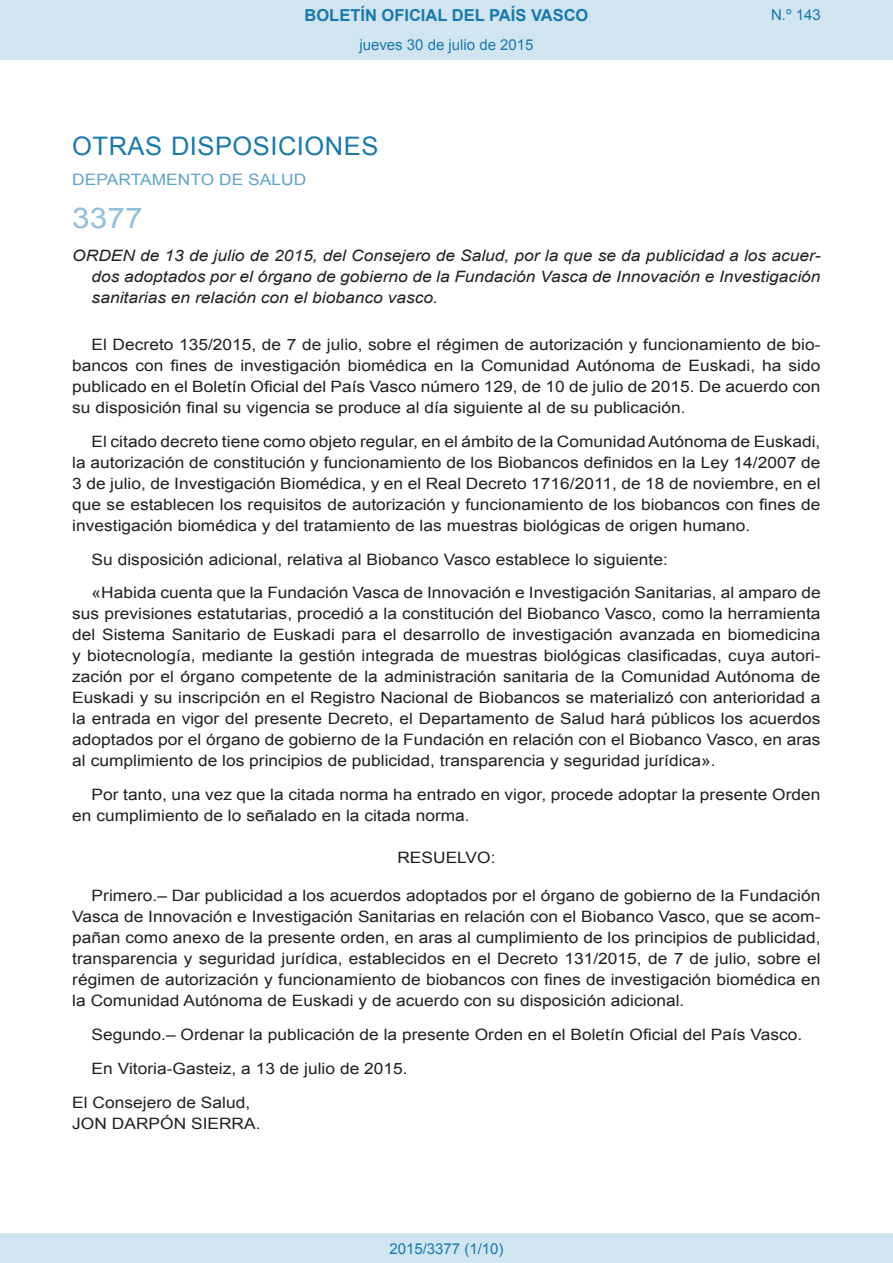
<style>
.page{position:relative;width:893px;height:1263px;background:#fff}
.page>*{position:absolute;margin:0;border:0;box-sizing:border-box;transform-origin:0 0}
.BOPVOrden{font:28.5px "Arial";color:#90c0db;scale:1.11 1}
.BOPVSeccion{font:25.5px "Arial";letter-spacing:.02em;color:#1879ad}
.t1{font:700 16.5px "Arial";color:#1879ad}
.BOPVDetalle{font:15.6px/21px "Arial";color:#231f20;text-align:justify;scale:1.11 1}
.BOPVTitulo{font:italic 15.6px/21px "Arial";color:#231f20;text-align:justify;scale:1.11 1}
.BOPVFirmaLugFec{font:15.6px "Arial";color:#231f20;scale:1.11 1}
.BOPVOrganismo{font:15.6px "Arial";letter-spacing:.005em;color:#5ea4ca;scale:1.11 1}
.BOPVFirmaPuesto{font:15.6px "Arial";color:#231f20;scale:1.11 1}
.BOPVFirmaNombre{font:15.6px "Arial";color:#231f20;scale:1.11 1}
.BOPVClave{font:15.6px "Arial";color:#231f20;scale:1.11 1}
.Paginacion_Centro{font:15px "Arial";color:#1879ad}
</style>
<div class="page">
<div style="left:0;top:0;width:893px;height:60px;background:#d0e5f0"></div>
<div style="left:0;top:1233px;width:893px;height:30px;background:#d0e5f0"></div>
<p class="t1" style="left:305px;top:4px;width:285px">BOLETÍN OFICIAL DEL PAÍS VASCO</p>
<p class="Paginacion_Centro" style="left:359px;top:35px;width:176px">jueves 30 de julio de 2015</p>
<p class="Paginacion_Centro" style="left:771px;top:5px;width:51px">N.º 143</p>
<p class="BOPVSeccion" style="left:72px;top:129px;width:308px">OTRAS DISPOSICIONES</p>
<p class="BOPVOrganismo" style="left:72px;top:169px;width:212px">DEPARTAMENTO DE SALUD</p>
<p class="BOPVOrden" style="left:72px;top:199px;width:65px">3377</p>
<p class="BOPVTitulo" style="left:92px;top:246px;width:658px;text-indent:-19px">ORDEN de 13 de julio de 2015, del Consejero de Salud, por la que se da publicidad a los acuer&shy;dos adoptados por el órgano de gobierno de la Fundación Vasca de Innovación e Investigación sanitarias en relación con el biobanco vasco.</p>
<p class="BOPVDetalle" style="left:72px;top:334px;width:676px;text-indent:19px">El Decreto 135/2015, de 7 de julio, sobre el régimen de autorización y funcionamiento de bio&shy;bancos con fines de investigación biomédica en la Comunidad Autónoma de Euskadi, ha sido publicado en el Boletín Oficial del País Vasco número 129, de 10 de julio de 2015. De acuerdo con su disposición final su vigencia se produce al día siguiente al de su publicación.</p>
<p class="BOPVDetalle" style="left:72px;top:431px;width:676px;text-indent:19px">El citado decreto tiene como objeto regular, en el ámbito de la Comunidad Autónoma de Euskadi, la autorización de constitución y funcionamiento de los Biobancos definidos en la Ley 14/2007 de 3 de julio, de Investigación Biomédica, y en el Real Decreto 1716/2011, de 18 de noviembre, en el que se establecen los requisitos de autorización y funcionamiento de los biobancos con fines de investigación biomédica y del tratamiento de las muestras biológicas de origen humano.</p>
<p class="BOPVDetalle" style="left:92px;top:549px;width:521px">Su disposición adicional, relativa al Biobanco Vasco establece lo siguiente:</p>
<p class="BOPVDetalle" style="left:72px;top:582px;width:676px;text-indent:19px">«Habida cuenta que la Fundación Vasca de Innovación e Investigación Sanitarias, al amparo de sus previsiones estatutarias, procedió a la constitución del Biobanco Vasco, como la herramienta del Sistema Sanitario de Euskadi para el desarrollo de investigación avanzada en biomedicina y biotecnología, mediante la gestión integrada de muestras biológicas clasificadas, cuya autori&shy;zación por el órgano competente de la administración sanitaria de la Comunidad Autónoma de Euskadi y su inscripción en el Registro Nacional de Biobancos se materializó con anterioridad a la entrada en vigor del presente Decreto, el Departamento de Salud hará públicos los acuerdos adoptados por el órgano de gobierno de la Fundación en relación con el Biobanco Vasco, en aras al cumplimiento de los principios de publicidad, transparencia y seguridad jurídica».</p>
<p class="BOPVDetalle" style="left:72px;top:784px;width:675px;text-indent:19px">Por tanto, una vez que la citada norma ha entrado en vigor, procede adoptar la presente Orden en cumplimiento de lo señalado en la citada norma.</p>
<p class="BOPVClave" style="left:397px;top:848px;width:90px">RESUELVO:</p>
<p class="BOPVDetalle" style="left:72px;top:885px;width:676px;text-indent:19px">Primero.– Dar publicidad a los acuerdos adoptados por el órgano de gobierno de la Fundación Vasca de Innovación e Investigación Sanitarias en relación con el Biobanco Vasco, que se acom&shy;pañan como anexo de la presente orden, en aras al cumplimiento de los principios de publicidad, transparencia y seguridad jurídica, establecidos en el Decreto 131/2015, de 7 de julio, sobre el régimen de autorización y funcionamiento de biobancos con fines de investigación biomédica en la Comunidad Autónoma de Euskadi y de acuerdo con su disposición adicional.</p>
<p class="BOPVDetalle" style="left:92px;top:1024px;width:642px">Segundo.– Ordenar la publicación de la presente Orden en el Boletín Oficial del País Vasco.</p>
<p class="BOPVFirmaLugFec" style="left:92px;top:1058px;width:286px">En Vitoria-Gasteiz, a 13 de julio de 2015.</p>
<p class="BOPVFirmaPuesto" style="left:72px;top:1092px;width:162px">El Consejero de Salud,</p>
<p class="BOPVFirmaNombre" style="left:72px;top:1113px;width:171px">JON DARPÓN SIERRA.</p>
<p class="Paginacion_Centro" style="left:389px;top:1238px;width:116px">2015/3377 (1/10)</p>
</div>
